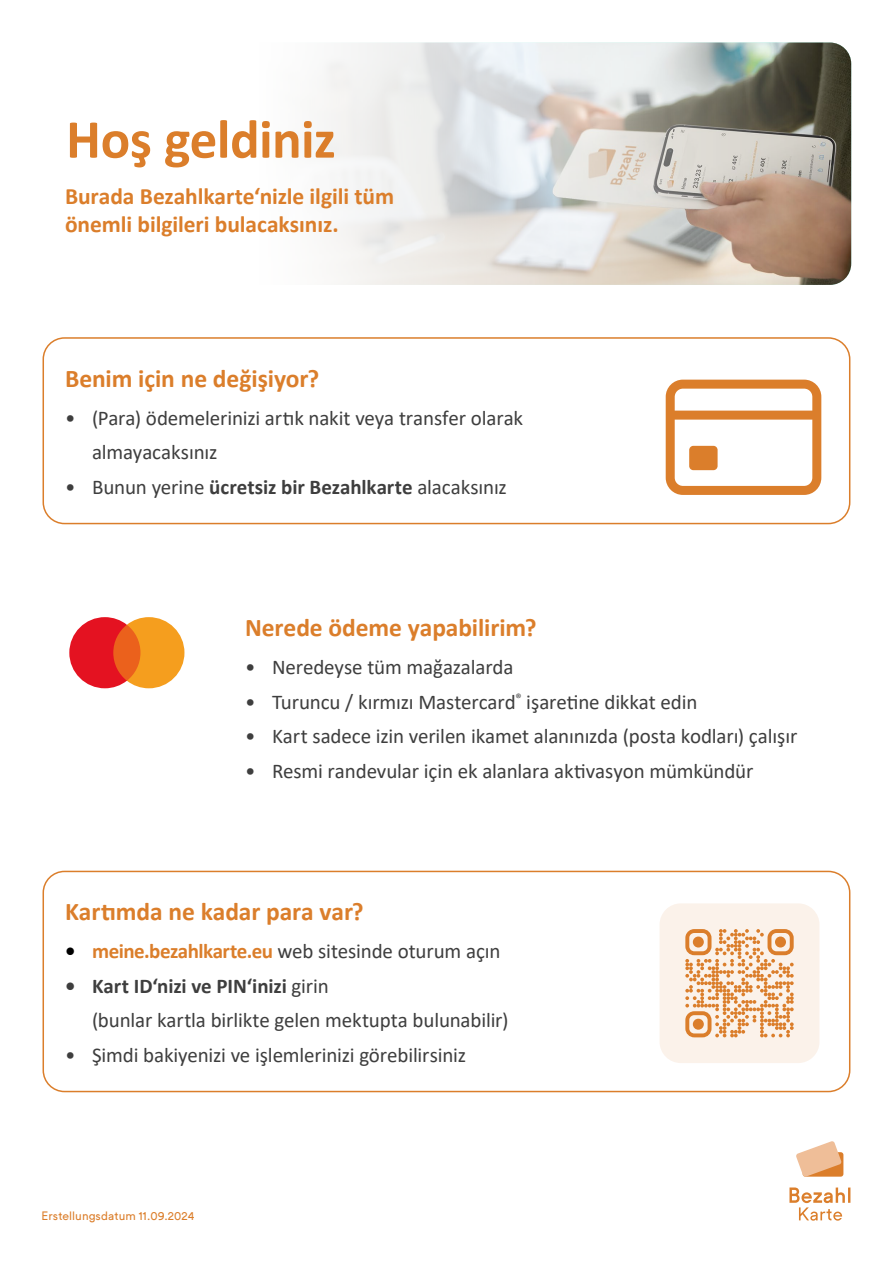
<style>
.page{position:relative;width:893px;height:1263px;background:#fff}
.page>*{position:absolute;margin:0;border:0;box-sizing:border-box;transform-origin:0 0}
.t1{font:700 55.2px "Calibri";letter-spacing:-.01em;color:#db7e2b}
.t2{font:700 25.5px "Calibri";letter-spacing:-.005em;color:#db7e2b}
.t3{font:700 23.4px/28.2px "Calibri";letter-spacing:-.005em;color:#db7e2b}
.t4{font:21px/34.5px "Calibri";letter-spacing:-.01em;color:#3e3e3e}
.t5{font:12px "Josala";color:#db7e2b}
.s1{font-weight:700}
.s2{font-weight:700;color:#000}
.s3{font-weight:700;color:#db7e2b}
</style>
<div class="page">
<svg style="left:312px;top:42px;width:539px;height:243px"></svg>
<div style="left:43px;top:871px;width:807px;height:221px;border:2px solid #db7e2b;border-radius:21px"></div>
<div style="left:43px;top:337px;width:807px;height:187px;border:2px solid #db7e2b;border-radius:21px"></div>
<div style="left:666px;top:380px;width:155px;height:115px;border:9px solid #db7e2b;border-radius:13px"></div>
<div style="left:670px;top:411px;width:147px;height:9px;background:#db7e2b"></div>
<div style="left:689px;top:446px;width:29px;height:24px;background:#db7e2b;border-radius:4px"></div>
<svg style="left:69px;top:617px;width:115px;height:71px;background:#ef7342"></svg>
<svg style="left:789px;top:1187px;width:61px;height:34px"></svg>
<div style="left:803px;top:1152px;width:40px;height:25px;background:#db7e2b;border-radius:3px"></div>
<svg style="left:796px;top:1141px;width:46px;height:36px"></svg>
<svg style="left:659px;top:903px;width:160px;height:160px;background:#f5ddc7"></svg>
<h1 class="t1" style="left:66px;top:100px;width:271px">Hoş geldiniz</h1>
<p class="t3" style="left:65px;top:181px;width:331px">Burada Bezahlkarte‘nizle ilgili tüm önemli bilgileri bulacaksınız.</p>
<p class="t2" style="left:65px;top:360px;width:256px">Benim için ne değişiyor?</p>
<p class="t4" style="left:92px;top:400px;width:433px;text-indent:-27px">• (Para) ödemelerinizi artık nakit veya transfer olarak almayacaksınız</p>
<p class="t4" style="left:65px;top:469px;width:443px">• Bunun yerine <span class="s1">ücretsiz bir Bezahlkarte</span> alacaksınız</p>
<p class="t2" style="left:245px;top:610px;width:293px">Nerede ödeme yapabilirim?</p>
<p class="t4" style="left:245px;top:650px;width:270px">• Neredeyse tüm mağazalarda</p>
<p class="t4" style="left:245px;top:684px;width:454px">• Turuncu / kırmızı Mastercard<sup>®</sup> işaretine dikkat edin</p>
<p class="t4" style="left:245px;top:719px;width:554px">• Kart sadece izin verilen ikamet alanınızda (posta kodları) çalışır</p>
<p class="t4" style="left:245px;top:753px;width:510px">• Resmi randevular için ek alanlara aktivasyon mümkündür</p>
<p class="t2" style="left:65px;top:894px;width:300px">Kartımda ne kadar para var?</p>
<p class="t4" style="left:65px;top:934px;width:437px"><span class="s2">•</span> <span class="s3">meine.bezahlkarte.eu</span> web sitesinde oturum açın</p>
<p class="t4" style="left:92px;top:968px;width:418px;text-indent:-27px"><span class="s1">• Kart ID‘nizi ve PIN‘inizi</span> girin<br>(bunlar kartla birlikte gelen mektupta bulunabilir)</p>
<p class="t4" style="left:65px;top:1037px;width:402px">• Şimdi bakiyenizi ve işlemlerinizi görebilirsiniz</p>
<p class="t5" style="left:42px;top:1210px;width:155px">Erstellungsdatum 11.09.2024</p>
</div>
